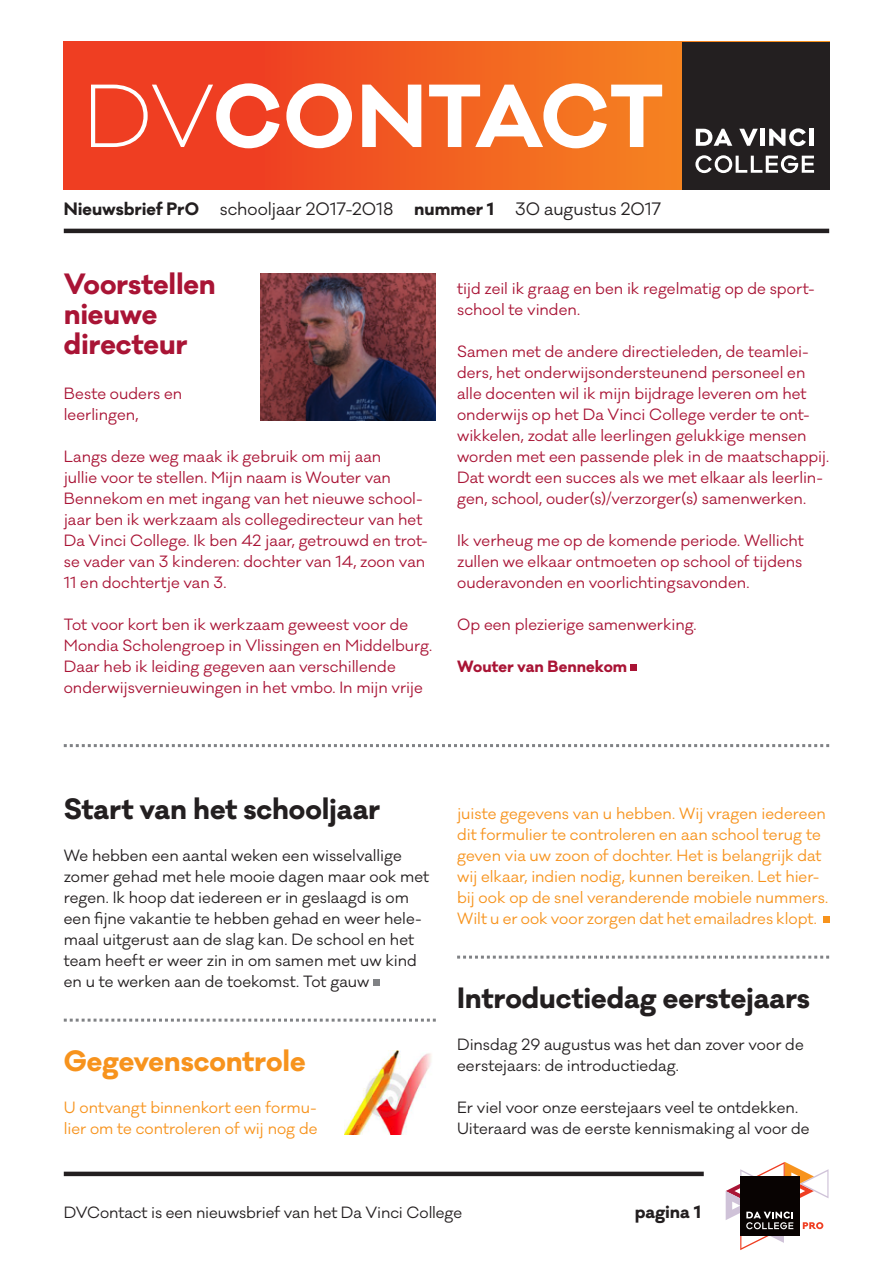
<style>
.page{position:relative;width:893px;height:1263px;background:#fff}
.page>*{position:absolute;margin:0;border:0;box-sizing:border-box;transform-origin:0 0}
.t1{font:700 82.05px "Galano Classic";letter-spacing:.005em;color:#fff}
.t2{font:700 27px "Galano Classic";letter-spacing:-.005em;color:#231f20}
.t3{font:700 27px/30px "Galano Classic";letter-spacing:-.005em;color:#a91435}
.t4{font:700 27px "Galano Classic";letter-spacing:-.005em;color:#f7931d}
.t5{font:16.5px "Galano Classic";letter-spacing:-.005em;color:#231f20}
.t6{font:700 16.5px "Galano Classic";color:#231f20}
.t7{font:15px/21px "Galano Classic";color:#a91435}
.t8{font:15px/21px "Galano Classic";color:#231f20}
.t9{font:15px/21px "Galano Classic";color:#f7931d}
.t10{font:700 15px "Galano Classic";letter-spacing:.005em;color:#a91435}
.s1{font-weight:300}
</style>
<div class="page">
<hr style="left:64px;top:1172px;width:640px;height:4px;background:#231f20">
<svg style="left:726px;top:1162px;width:102px;height:88px"></svg>
<hr style="left:64px;top:229px;width:765px;height:4px;background:#231f20">
<svg style="left:64px;top:42px;width:618px;height:147px;background:#f15721"></svg>
<div style="left:682px;top:42px;width:147px;height:147px;background:#231f20"></div>
<svg style="left:696px;top:129px;width:36px;height:17px"></svg>
<svg style="left:739px;top:129px;width:19px;height:17px"></svg>
<div style="left:760px;top:129px;width:5px;height:17px;background:#fff"></div>
<div style="left:809px;top:129px;width:5px;height:17px;background:#fff"></div>
<svg style="left:769px;top:128px;width:37px;height:18px"></svg>
<svg style="left:695px;top:155px;width:119px;height:18px"></svg>
<div style="left:373px;top:979px;width:6px;height:7px;background:#808285"></div>
<svg style="left:64px;top:1019px;width:372px;height:3px"></svg>
<svg style="left:631px;top:664px;width:6px;height:6px"></svg>
<div style="left:823px;top:916px;width:6px;height:7px;background:#f7931d"></div>
<svg style="left:457px;top:956px;width:372px;height:3px"></svg>
<img style="left:260px;top:273px;width:176px;height:147px">
<svg style="left:64px;top:744px;width:765px;height:3px"></svg>
<img style="left:345px;top:1050px;width:87px;height:84px">
<h1 class="t1" style="left:83px;top:61px;width:582px"><span class="s1">DV</span>CONTACT</h1>
<p class="t6" style="left:64px;top:198px;width:137px">Nieuwsbrief PrO</p>
<p class="t5" style="left:220px;top:198px;width:175px">schooljaar 2017-2018</p>
<p class="t6" style="left:414px;top:198px;width:82px">nummer 1</p>
<p class="t5" style="left:515px;top:198px;width:148px">30 augustus 2017</p>
<h2 class="t3" style="left:64px;top:269px;width:153px">Voorstellen nieuwe directeur</h2>
<p class="t7" style="left:64px;top:383px;width:120px">Beste ouders en leerlingen,</p>
<p class="t7" style="left:64px;top:446px;width:366px">Langs deze weg maak ik gebruik om mij aan<br>jullie voor te stellen. Mijn naam is Wouter van Bennekom en met ingang van het nieuwe school&shy;jaar ben ik werkzaam als collegedirecteur van het Da Vinci College. Ik ben 42 jaar, getrouwd en trot&shy;se vader van 3 kinderen: dochter van 14, zoon van 11 en dochtertje van 3.</p>
<p class="t7" style="left:64px;top:614px;width:370px">Tot voor kort ben ik werkzaam geweest voor de Mondia Scholengroep in Vlissingen en Middelburg.<br>Daar heb ik leiding gegeven aan verschillende onderwijsvernieuwingen in het vmbo. In mijn vrije</p>
<p class="t7" style="left:457px;top:278px;width:359px">tijd zeil ik graag en ben ik regelmatig op de sport&shy;school te vinden.</p>
<p class="t7" style="left:457px;top:341px;width:373px">Samen met de andere directieleden, de teamlei&shy;ders, het onderwijsondersteunend personeel en alle docenten wil ik mijn bijdrage leveren om het onderwijs op het Da Vinci College verder te ont&shy;wikkelen, zodat alle leerlingen gelukkige mensen worden met een passende plek in de maatschappij.<br>Dat wordt een succes als we met elkaar als leerlin&shy;gen, school, ouder(s)/verzorger(s) samenwerken.</p>
<p class="t7" style="left:457px;top:530px;width:348px;text-align:justify">Ik verheug me op de komende periode. Wellicht zullen we elkaar ontmoeten op school of tijdens ouderavonden en voorlichtingsavonden.</p>
<p class="t7" style="left:457px;top:614px;width:241px">Op een plezierige samenwerking.</p>
<p class="t10" style="left:457px;top:656px;width:172px">Wouter van Bennekom</p>
<h2 class="t2" style="left:64px;top:791px;width:318px">Start van het schooljaar</h2>
<p class="t8" style="left:64px;top:845px;width:367px">We hebben een aantal weken een wisselvallige zomer gehad met hele mooie dagen maar ook met regen. Ik hoop dat iedereen er in geslaagd is om een fijne vakantie te hebben gehad en weer hele&shy;maal uitgerust aan de slag kan. De school en het team heeft er weer zin in om samen met uw kind en u te werken aan de toekomst. Tot gauw</p>
<h2 class="t4" style="left:64px;top:1043px;width:243px">Gegevenscontrole</h2>
<p class="t9" style="left:64px;top:1097px;width:255px">U ontvangt binnenkort een formu&shy;lier om te controleren of wij nog de</p>
<p class="t9" style="left:457px;top:803px;width:373px">juiste gegevens van u hebben. Wij vragen iedereen dit formulier te controleren en aan school terug te geven via uw zoon of dochter. Het is belangrijk dat wij elkaar, indien nodig, kunnen bereiken. Let hier&shy;bij ook op de snel veranderende mobiele nummers.<br>Wilt u er ook voor zorgen dat het emailadres klopt.</p>
<h2 class="t2" style="left:457px;top:980px;width:354px">Introductiedag eerstejaars</h2>
<p class="t8" style="left:457px;top:1034px;width:348px">Dinsdag 29 augustus was het dan zover voor de eerstejaars: de introductiedag.</p>
<p class="t8" style="left:457px;top:1097px;width:354px">Er viel voor onze eerstejaars veel te ontdekken.<br>Uiteraard was de eerste kennismaking al voor de</p>
<p class="t8" style="left:64px;top:1202px;width:400px">DVContact is een nieuwsbrief van het Da Vinci College</p>
<p class="t6" style="left:635px;top:1201px;width:68px">pagina 1</p>
</div>
